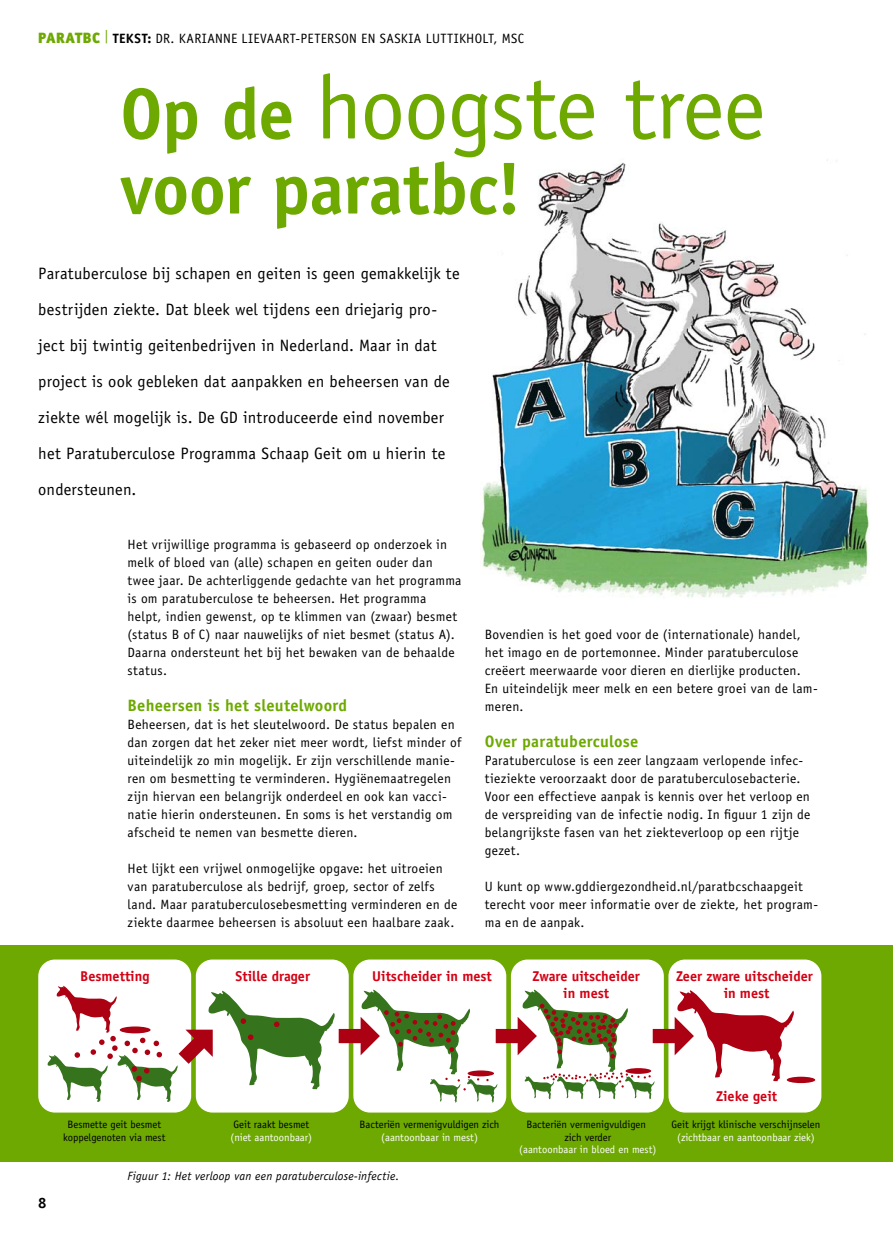
<style>
.page{position:relative;width:893px;height:1234px;background:#fff}
.page>*{position:absolute;margin:0;border:0;box-sizing:border-box;transform-origin:0 0}
.t1{font:90px "Officina Sans Std";letter-spacing:-.015em;color:#6da900}
.t2{font:700 72px "Officina Sans Std";color:#6da900}
.t3{font:16.5px/36px "Officina Sans Std";letter-spacing:.01em;color:#000}
.t4{font:700 16.5px "Officina Sans Std";letter-spacing:.01em;color:#6da900}
.t5{font:700 15px "Officina Sans Std";color:#000}
.t6{font:700 14.25px/17.1px "Officina Sans Std";color:#d30014;text-align:center}
.t7{font:13.5px/18px "Officina Sans Std";letter-spacing:.02em;color:#000}
.t8{font:italic 12px "Officina Sans Std";letter-spacing:.02em;color:#000}
.t9{font:10.65px/12.8px "Officina Sans Std";color:#000;text-align:center}
.t10{font:10.65px "Officina Sans Std";color:#fff}
.s1{font-family:"Officina Sans ITC Std";font-weight:900;font-size:15px;color:#6da900}
.s2{font-weight:700}
.s3{font-weight:700;font-size:72px}
</style>
<div class="page">
<img style="left:481px;top:159px;width:388px;height:439px">
<div style="left:0;top:945px;width:893px;height:216px;background:#6da900"></div>
<div style="left:38px;top:959px;width:153px;height:153px;background:#fff;border-radius:17px"></div>
<div style="left:196px;top:959px;width:153px;height:153px;background:#fff;border-radius:17px"></div>
<div style="left:353px;top:959px;width:153px;height:153px;background:#fff;border-radius:17px"></div>
<div style="left:511px;top:959px;width:153px;height:153px;background:#fff;border-radius:17px"></div>
<div style="left:668px;top:959px;width:153px;height:153px;background:#fff;border-radius:17px"></div>
<div style="left:787px;top:1076px;width:28px;height:6px;background:#ac0013;border-radius:50%"></div>
<svg style="left:47px;top:985px;width:748px;height:117px"></svg>
<p class="t7" style="left:38px;top:29px;width:487px"><span class="s1">PARATBC</span> <sup>|</sup> <span class="s2">tekst:</span> DR. KARIANNE LIEVAART-PETERSON EN SASKIA LUTTIKHOLT, MSC</p>
<h1 class="t1" style="left:120px;top:55px;width:647px"><span class="s3">Op de</span> hoogste tree</h1>
<h2 class="t2" style="left:120px;top:144px;width:403px">voor paratbc!</h2>
<p class="t3" style="left:38px;top:255px;width:423px">Paratuberculose bij schapen en geiten is geen gemakkelijk te bestrijden ziekte. Dat bleek wel tijdens een driejarig pro&shy;ject bij twintig geitenbedrijven in Nederland. Maar in dat project is ook gebleken dat aanpakken en beheersen van de ziekte wél mogelijk is. De GD introduceerde eind november het Paratuberculose Programma Schaap Geit om u hierin te ondersteunen.</p>
<p class="t7" style="left:128px;top:535px;width:335px">Het vrijwillige programma is gebaseerd op onderzoek in melk of bloed van (alle) schapen en geiten ouder dan twee jaar. De achterliggende gedachte van het programma is om paratuberculose te beheersen. Het programma helpt, indien gewenst, op te klimmen van (zwaar) besmet (status B of C) naar nauwelijks of niet besmet (status A).<br>Daarna ondersteunt het bij het bewaken van de behaalde status.</p>
<p class="t4" style="left:128px;top:695px;width:221px">Beheersen is het sleutelwoord</p>
<p class="t7" style="left:128px;top:715px;width:335px">Beheersen, dat is het sleutelwoord. De status bepalen en dan zorgen dat het zeker niet meer wordt, liefst minder of uiteindelijk zo min mogelijk. Er zijn verschillende manie&shy;ren om besmetting te verminderen. Hygiënemaatregelen zijn hiervan een belangrijk onderdeel en ook kan vacci&shy;natie hierin ondersteunen. En soms is het verstandig om afscheid te nemen van besmette dieren.</p>
<p class="t7" style="left:128px;top:859px;width:331px">Het lijkt een vrijwel onmogelijke opgave: het uitroeien van paratuberculose als bedrijf, groep, sector of zelfs land. Maar paratuberculosebesmetting verminderen en de ziekte daarmee beheersen is absoluut een haalbare zaak.</p>
<p class="t7" style="left:485px;top:625px;width:334px">Bovendien is het goed voor de (internationale) handel, het imago en de portemonnee. Minder paratuberculose creëert meerwaarde voor dieren en dierlijke producten.<br>En uiteindelijk meer melk en een betere groei van de lam&shy;meren.</p>
<p class="t4" style="left:485px;top:731px;width:155px">Over paratuberculose</p>
<p class="t7" style="left:485px;top:751px;width:327px">Paratuberculose is een zeer langzaam verlopende infec&shy;tieziekte veroorzaakt door de paratuberculosebacterie.<br>Voor een effectieve aanpak is kennis over het verloop en de verspreiding van de infectie nodig. In figuur 1 zijn de belangrijkste fasen van het ziekteverloop op een rijtje gezet.</p>
<p class="t7" style="left:485px;top:877px;width:335px">U kunt op www.gddiergezondheid.nl/paratbcschaapgeit terecht voor meer informatie over de ziekte, het program&shy;ma en de aanpak.</p>
<p class="t6" style="left:80px;top:967px;width:71px">Besmetting</p>
<p class="t6" style="left:236px;top:967px;width:76px">Stille drager</p>
<p class="t6" style="left:372px;top:967px;width:121px">Uitscheider in mest</p>
<p class="t6" style="left:532px;top:967px;width:109px">Zware uitscheider in mest</p>
<p class="t6" style="left:676px;top:967px;width:138px">Zeer zware uitscheider in mest</p>
<p class="t5" style="left:38px;top:1193px;width:10px">8</p>
<p class="t9" style="left:63px;top:1117px;width:104px">Besmette geit besmet koppelgenoten via mest</p>
<p class="t9" style="left:233px;top:1117px;width:77px">Geit raakt besmet</p>
<p class="t10" style="left:230px;top:1130px;width:83px">(niet aantoonbaar)</p>
<p class="t9" style="left:360px;top:1117px;width:141px">Bacteriën vermenigvuldigen zich</p>
<p class="t10" style="left:381px;top:1130px;width:98px">(aantoonbaar in mest)</p>
<p class="t8" style="left:128px;top:1168px;width:273px">Figuur 1: Het verloop van een paratuberculose-infectie.</p>
<p class="t9" style="left:526px;top:1117px;width:121px">Bacteriën vermenigvuldigen zich verder</p>
<p class="t10" style="left:519px;top:1143px;width:139px">(aantoonbaar in bloed en mest)</p>
<p class="t6" style="left:716px;top:1086px;width:63px">Zieke geit</p>
<p class="t9" style="left:672px;top:1117px;width:150px">Geit krijgt klinische verschijnselen</p>
<p class="t10" style="left:677px;top:1130px;width:139px">(zichtbaar en aantoonbaar ziek)</p>
</div>
